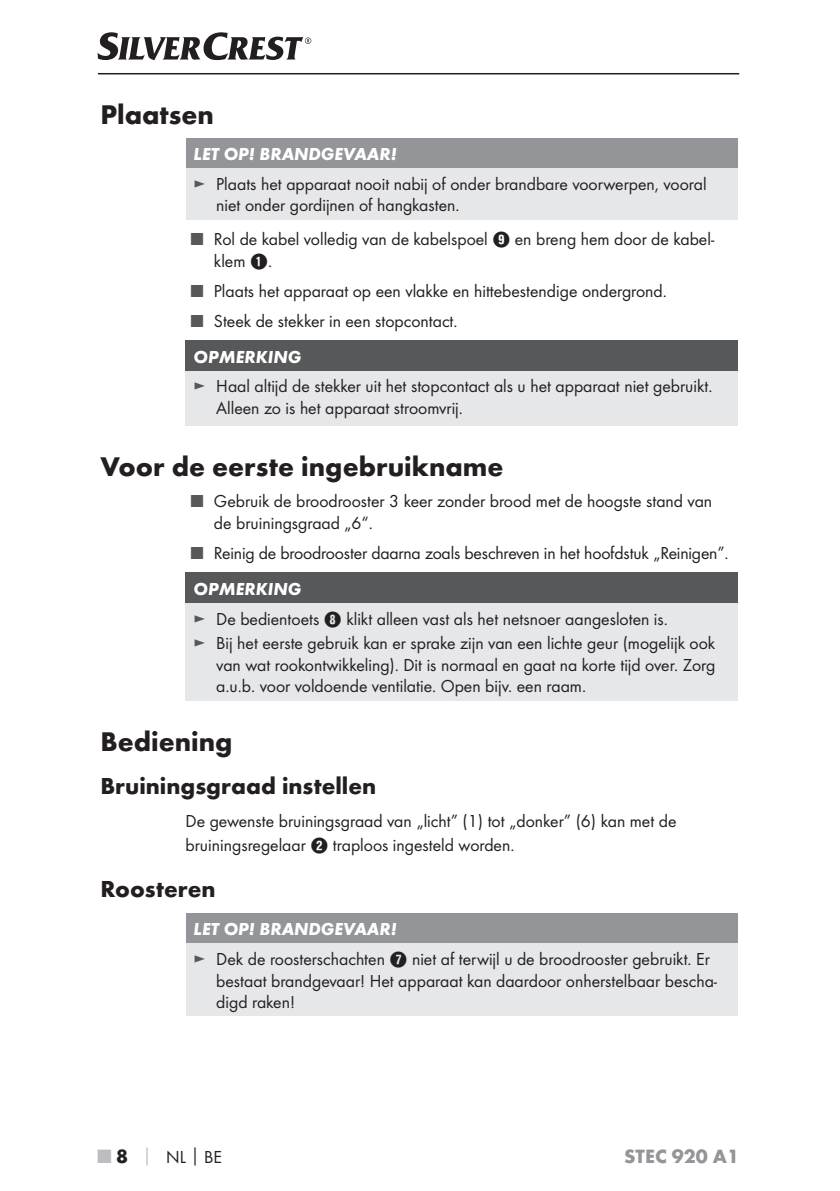
<style>
.page{position:relative;width:840px;height:1191px;background:#fff}
.page>*{position:absolute;margin:0;border:0;box-sizing:border-box;transform-origin:0 0}
.t1{font:700 28px "Futura";color:#231f20}
.t2{font:700 24px "Futura";color:#231f20}
.t3{font:700 20px "Futura";color:#939598}
.t4{font:18px/21.6px "Futura Boo";color:#231f20}
.t5{font:italic 700 18px "Futura";color:#fff}
.s1{color:#57585a}
.s2{font-family:"Hako PI Nummern"}
.s3{font-family:"Futura";font-weight:700;font-size:20px;color:#bcbdc0}
.s4{font-family:"Futura";font-weight:700;font-size:20px}
.s5{font-family:"Futura";font-weight:700;color:#bcbdc0}
.s6{font-family:"Futura";font-weight:700}
</style>
<div class="page">
<hr style="left:98px;top:73px;width:640px;height:1px;background:#231f20">
<svg style="left:97px;top:32px;width:214px;height:28px"></svg>
<div style="left:185px;top:138px;width:552px;height:30px;background:#939598"></div>
<div style="left:185px;top:168px;width:552px;height:51px;background:#e6e7e9"></div>
<div style="left:185px;top:340px;width:552px;height:31px;background:#57585a"></div>
<div style="left:185px;top:371px;width:552px;height:54px;background:#e6e7e9"></div>
<div style="left:185px;top:573px;width:552px;height:30px;background:#57585a"></div>
<div style="left:185px;top:603px;width:552px;height:97px;background:#e6e7e9"></div>
<div style="left:185px;top:913px;width:552px;height:30px;background:#939598"></div>
<div style="left:185px;top:943px;width:552px;height:73px;background:#e6e7e9"></div>
<h1 class="t1" style="left:100px;top:104px;width:115px">Plaatsen</h1>
<p class="t5" style="left:193px;top:148px;width:205px">LET OP! BRANDGEVAAR!</p>
<p class="t4" style="left:216px;top:174px;width:491px;text-indent:-23px"><span class="s1">►</span> Plaats het apparaat nooit nabij of onder brandbare voorwerpen, vooral niet onder gordijnen of hangkasten.</p>
<p class="t4" style="left:214px;top:228px;width:501px;text-indent:-23px"><span class="s1">■</span> Rol de kabel volledig van de kabelspoel <span class="s2">9</span> en breng hem door de kabel&shy;klem <span class="s2">1</span>.</p>
<p class="t4" style="left:191px;top:281px;width:477px"><span class="s1">■</span> Plaats het apparaat op een vlakke en hittebestendige ondergrond.</p>
<p class="t4" style="left:191px;top:311px;width:268px"><span class="s1">■</span> Steek de stekker in een stopcontact.</p>
<p class="t5" style="left:193px;top:351px;width:109px">OPMERKING</p>
<p class="t4" style="left:216px;top:376px;width:497px;text-indent:-23px"><span class="s1">►</span> Haal altijd de stekker uit het stopcontact als u het apparaat niet gebruikt.<br>Alleen zo is het apparaat stroomvrij.</p>
<h1 class="t1" style="left:100px;top:456px;width:404px">Voor de eerste ingebruikname</h1>
<p class="t4" style="left:214px;top:490px;width:499px;text-indent:-23px"><span class="s1">■</span> Gebruik de broodrooster 3 keer zonder brood met de hoogste stand van de bruiningsgraad „6“.</p>
<p class="t4" style="left:191px;top:543px;width:538px"><span class="s1">■</span> Reinig de broodrooster daarna zoals beschreven in het hoofdstuk „Reinigen”.</p>
<p class="t5" style="left:193px;top:583px;width:109px">OPMERKING</p>
<p class="t4" style="left:193px;top:607px;width:523px;line-height:24.4px"><span class="s1">►</span> De bedientoets <span class="s2">8</span> klikt alleen vast als het netsnoer aangesloten is.<br><span class="s1">►</span> Bij het eerste gebruik kan er sprake zijn van een lichte geur (mogelijk ook</p>
<p class="t4" style="left:216px;top:655px;width:500px">van wat rookontwikkeling). Dit is normaal en gaat na korte tijd over. Zorg a.u.b. voor voldoende ventilatie. Open bijv. een raam.</p>
<h1 class="t1" style="left:100px;top:731px;width:133px">Bediening</h1>
<h2 class="t2" style="left:100px;top:777px;width:277px">Bruiningsgraad instellen</h2>
<p class="t4" style="left:185px;top:809px;width:492px;line-height:24px">De gewenste bruiningsgraad van „licht” (1) tot „donker” (6) kan met de bruinings regelaar <span class="s2">2</span> traploos ingesteld worden.</p>
<h2 class="t2" style="left:100px;top:879px;width:117px">Roosteren</h2>
<p class="t5" style="left:193px;top:923px;width:205px">LET OP! BRANDGEVAAR!</p>
<p class="t4" style="left:216px;top:949px;width:502px;text-indent:-23px"><span class="s1">►</span> Dek de roosterschachten <span class="s2">7</span> niet af terwijl u de broodrooster gebruikt. Er bestaat brandgevaar! Het apparaat kan daardoor onherstelbaar bescha&shy;digd raken!</p>
<p class="t4" style="left:98px;top:1146px;width:125px"><span class="s3">■</span> <span class="s4">8</span> <span class="s5">│</span> NL<span class="s6">│</span>BE</p>
<p class="t3" style="left:623px;top:1148px;width:116px">STEC 920 A1</p>
</div>
